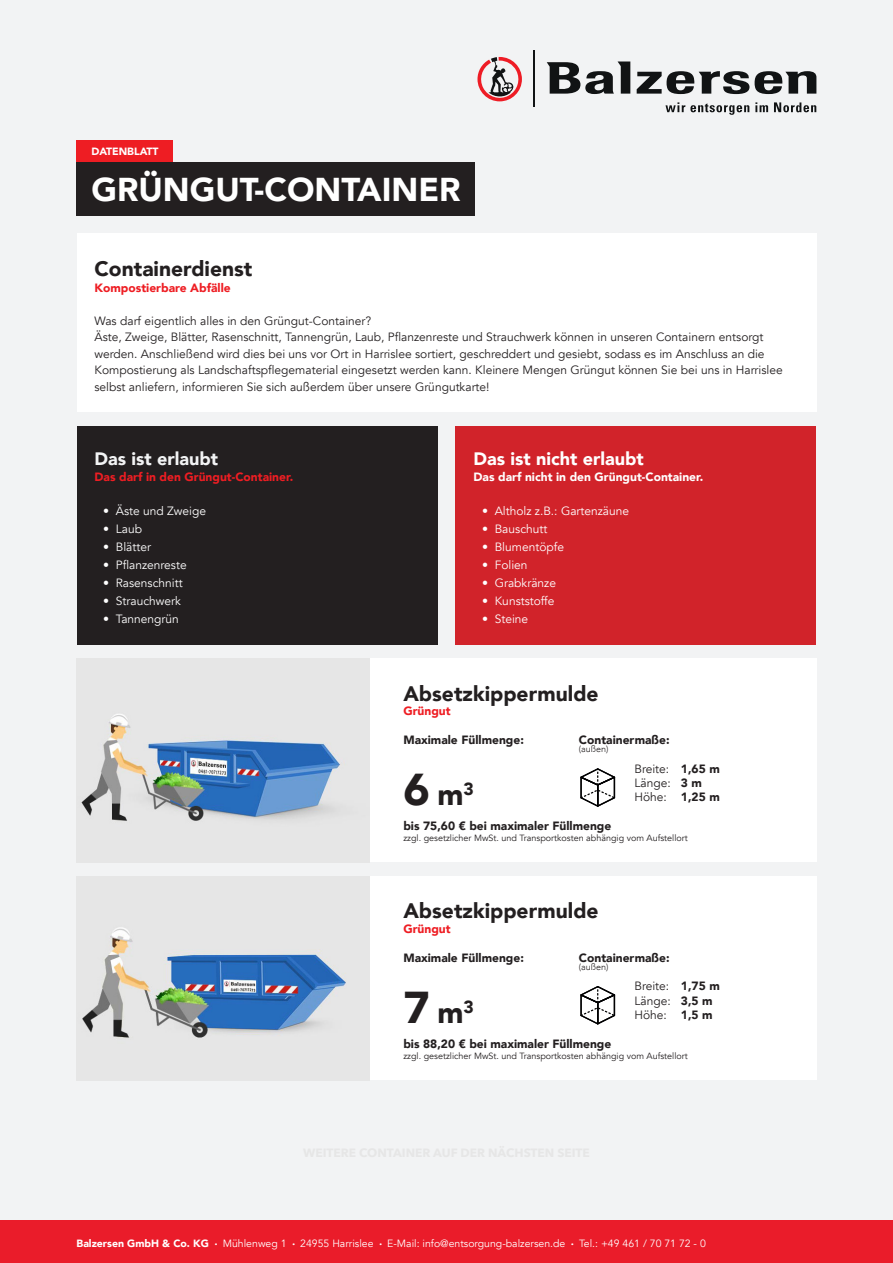
<style>
.page{position:relative;width:893px;height:1263px;background:#f2f3f4}
.page>*{position:absolute;margin:0;border:0;box-sizing:border-box;transform-origin:0 0}
.t1{font:900 44.55px "Avenir";color:#231f20}
.t2{font:900 33px "Avenir";color:#fff}
.t3{font:900 21px "Avenir";color:#231f20}
.t4{font:900 18px "Avenir";color:#fff}
.t5{font:900 18px "Avenir";color:#f2f3f4}
.t6{font:12px/16.5px "Avenir";color:#231f20}
.t7{font:12px "Avenir";color:#fff}
.t8{font:900 12px "Avenir";color:#231f20}
.t9{font:900 12px "Avenir";color:#ee1d23}
.t10{font:900 12px "Avenir";color:#fff}
.t11{font:10.5px "Avenir";color:#fff}
.t12{font:900 10.5px "Avenir";color:#fff}
.t13{font:9px "Avenir";color:#231f20}
.t14{font:300 9px "Avenir";color:#231f20}
.s1{font-weight:900}
.s2{font-size:30px}
.s3{font-family:"Myriad Pro";font-weight:300}
</style>
<div class="page">
<div style="left:0;top:1220px;width:893px;height:43px;background:#ea1c2a"></div>
<svg style="left:665px;top:102px;width:84px;height:13px"></svg>
<svg style="left:755px;top:102px;width:13px;height:10px"></svg>
<svg style="left:774px;top:102px;width:42px;height:10px"></svg>
<svg style="left:547px;top:61px;width:83px;height:33px"></svg>
<svg style="left:637px;top:71px;width:179px;height:23px"></svg>
<hr style="left:534px;top:51px;width:1px;height:56px;background:#111314">
<svg style="left:477px;top:57px;width:45px;height:44px"></svg>
<div style="left:77px;top:140px;width:96px;height:22px;background:#ee1d23"></div>
<div style="left:77px;top:162px;width:398px;height:53px;background:#231f20"></div>
<div style="left:77px;top:233px;width:739px;height:179px;background:#fff"></div>
<div style="left:77px;top:426px;width:360px;height:219px;background:#231f20"></div>
<div style="left:455px;top:426px;width:361px;height:219px;background:#d1232a"></div>
<div style="left:369px;top:658px;width:447px;height:204px;background:#fff"></div>
<img style="left:77px;top:658px;width:292px;height:204px">
<svg style="left:580px;top:768px;width:35px;height:39px"></svg>
<div style="left:369px;top:876px;width:447px;height:204px;background:#fff"></div>
<img style="left:77px;top:876px;width:292px;height:204px">
<svg style="left:580px;top:986px;width:35px;height:38px"></svg>
<p class="t12" style="left:91px;top:142px;width:69px">DATENBLATT</p>
<h2 class="t2" style="left:91px;top:161px;width:371px">GRÜNGUT-CONTAINER</h2>
<h3 class="t3" style="left:95px;top:250px;width:159px">Containerdienst</h3>
<p class="t9" style="left:95px;top:277px;width:138px">Kompostierbare Abfälle</p>
<p class="t6" style="left:95px;top:312px;width:690px">Was darf eigentlich alles in den Grüngut-Container?<br>Äste, Zweige, Blätter, Rasenschnitt, Tannengrün, Laub, Pflanzenreste und Strauchwerk können in unseren Containern entsorgt werden. Anschließend wird dies bei uns vor Ort in Harrislee sortiert, geschreddert und gesiebt, sodass es im Anschluss an die Kompostierung als Landschaftspflegematerial eingesetzt werden kann. Kleinere Mengen Grüngut können Sie bei uns in Harrislee selbst anliefern, informieren Sie sich außerdem über unsere Grüngutkarte!</p>
<h3 class="t5" style="left:95px;top:443px;width:125px">Das ist erlaubt</h3>
<p class="t9" style="left:95px;top:467px;width:200px">Das darf in den Grüngut-Container.</p>
<p class="t7" style="left:103px;top:504px;width:104px">• Äste und Zweige</p>
<p class="t7" style="left:103px;top:522px;width:40px">• Laub</p>
<p class="t7" style="left:103px;top:540px;width:50px">• Blätter</p>
<p class="t7" style="left:103px;top:558px;width:85px">• Pflanzenreste</p>
<p class="t7" style="left:103px;top:576px;width:81px">• Rasenschnitt</p>
<p class="t7" style="left:103px;top:594px;width:79px">• Strauchwerk</p>
<p class="t7" style="left:103px;top:612px;width:77px">• Tannengrün</p>
<h3 class="t4" style="left:473px;top:443px;width:172px">Das ist nicht erlaubt</h3>
<p class="t10" style="left:473px;top:467px;width:231px">Das darf nicht in den Grüngut-Container.</p>
<p class="t7" style="left:482px;top:504px;width:149px">• Altholz z.B.: Gartenzäune</p>
<p class="t7" style="left:482px;top:522px;width:67px">• Bauschutt</p>
<p class="t7" style="left:482px;top:540px;width:84px">• Blumentöpfe</p>
<p class="t7" style="left:482px;top:558px;width:47px">• Folien</p>
<p class="t7" style="left:482px;top:576px;width:76px">• Grabkränze</p>
<p class="t7" style="left:482px;top:594px;width:74px">• Kunststoffe</p>
<p class="t7" style="left:482px;top:612px;width:48px">• Steine</p>
<h3 class="t3" style="left:403px;top:675px;width:197px">Absetzkippermulde</h3>
<p class="t9" style="left:403px;top:700px;width:49px">Grüngut</p>
<p class="t8" style="left:403px;top:729px;width:122px">Maximale Füllmenge:</p>
<p class="t8" style="left:579px;top:729px;width:92px">Containermaße:</p>
<p class="t14" style="left:579px;top:744px;width:31px">(außen)</p>
<p class="t6" style="left:634px;top:761px;width:87px;line-height:14.4px">Breite: <span class="s1">1,65 m<br></span>Länge: <span class="s1">3 m<br></span>Höhe: <span class="s1">1,25 m</span></p>
<p class="t8" style="left:403px;top:816px;width:209px">bis 75,60 € bei maximaler Füllmenge</p>
<p class="t13" style="left:403px;top:832px;width:286px">zzgl. gesetzlicher MwSt. und Transportkosten abhängig vom Aufstellort</p>
<h1 class="t1" style="left:403px;top:751px;width:72px">6 <span class="s2">m</span><sup>3</sup></h1>
<h3 class="t3" style="left:403px;top:893px;width:197px">Absetzkippermulde</h3>
<p class="t9" style="left:403px;top:918px;width:49px">Grüngut</p>
<p class="t8" style="left:403px;top:947px;width:122px">Maximale Füllmenge:</p>
<p class="t8" style="left:579px;top:947px;width:92px">Containermaße:</p>
<p class="t14" style="left:579px;top:961px;width:31px">(außen)</p>
<p class="t6" style="left:634px;top:979px;width:87px;line-height:14.4px">Breite: <span class="s1">1,75 m<br></span>Länge: <span class="s1">3,5 m<br></span>Höhe: <span class="s1">1,5 m</span></p>
<p class="t8" style="left:403px;top:1033px;width:209px">bis 88,20 € bei maximaler Füllmenge</p>
<p class="t13" style="left:403px;top:1050px;width:286px">zzgl. gesetzlicher MwSt. und Transportkosten abhängig vom Aufstellort</p>
<h1 class="t1" style="left:403px;top:969px;width:72px">7 <span class="s2">m</span><sup>3</sup></h1>
<p class="t11" style="left:77px;top:1237px;width:631px"><span class="s1">Balzersen GmbH &amp; Co. KG</span> <span class="s3">•</span> Mühlenweg 1 <span class="s3">•</span> 24955 Harrislee <span class="s3">•</span> E-Mail: info@entsorgung-balzersen.de <span class="s3">•</span> Tel.: +49 461 / 70 71 72 - 0</p>
</div>
